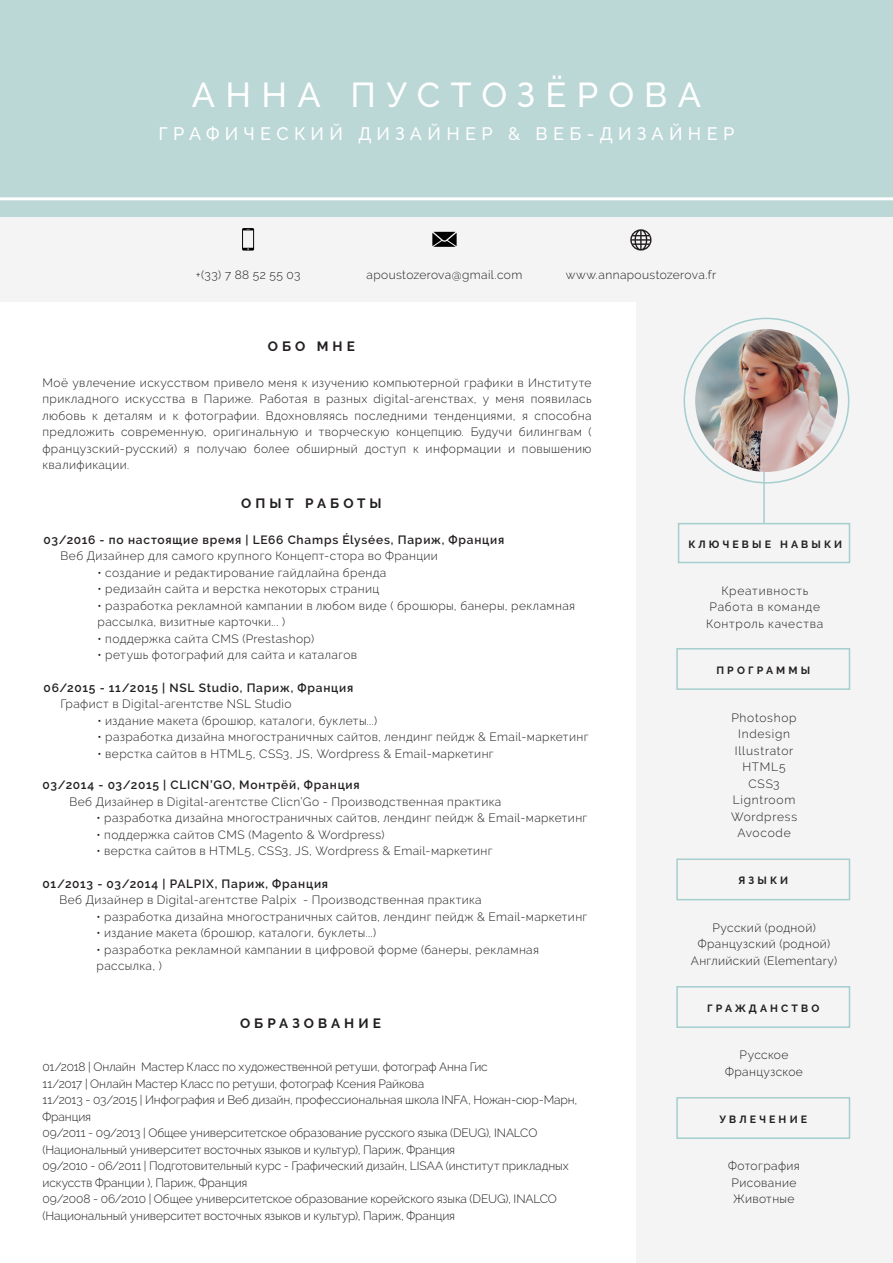
<style>
.page{position:relative;width:893px;height:1263px;background:#fff}
.page>*{position:absolute;margin:0;border:0;box-sizing:border-box;transform-origin:0 0}
.t1{font:500 34.5px "Raleway";letter-spacing:.3em;color:#fff}
.t2{font:500 18px "Raleway";letter-spacing:.3em;color:#fff}
.t3{font:700 13.5px "Raleway";letter-spacing:.3em;color:#231f20}
.t4{font:300 12px/16.5px "Raleway";letter-spacing:.03em;color:#231f20}
.t5{font:300 12px/16.5px "Raleway";letter-spacing:-.01em;color:#231f20}
.t6{font:600 12px "Raleway";letter-spacing:.065em;color:#231f20}
.t7{font:300 12px/16.5px "Raleway";letter-spacing:.06em;color:#231f20;text-align:center}
.t8{font:300 12px/16.5px "Raleway";letter-spacing:.065em;color:#231f20;text-align:center}
.t9{font:700 10.5px "Raleway";letter-spacing:.3em;color:#231f20}
</style>
<div class="page">
<div style="left:0;top:0;width:893px;height:217px;background:#bbd7d6"></div>
<div style="left:0;top:217px;width:893px;height:1046px;background:#f4f4f4"></div>
<div style="left:0;top:303px;width:635px;height:960px;background:#fff"></div>
<hr style="left:763px;top:462px;width:2px;height:61px;background:#a5cece">
<img style="left:695px;top:329px;width:143px;height:143px;border-radius:71px">
<div style="left:676px;top:858px;width:174px;height:42px;border:2px solid #a5cece"></div>
<div style="left:676px;top:986px;width:174px;height:42px;border:2px solid #a5cece"></div>
<div style="left:676px;top:1097px;width:174px;height:42px;border:2px solid #a5cece"></div>
<div style="left:678px;top:523px;width:172px;height:40px;border:2px solid #a5cece"></div>
<div style="left:676px;top:648px;width:174px;height:42px;border:2px solid #a5cece"></div>
<svg style="left:242px;top:228px;width:12px;height:23px"></svg>
<svg style="left:432px;top:232px;width:25px;height:15px"></svg>
<hr style="left:0;top:197px;width:893px;height:3px;background:#fff">
<svg style="left:630px;top:229px;width:21px;height:22px"></svg>
<h1 class="t1" style="left:192px;top:75px;width:511px">АННА ПУСТОЗËРОВА</h1>
<h2 class="t2" style="left:159px;top:124px;width:577px">ГРАФИЧЕСКИЙ ДИЗАЙНЕР &amp; ВЕБ-ДИЗАЙНЕР</h2>
<p class="t4" style="left:196px;top:266px;width:106px">+(33) 7 88 52 55 03</p>
<p class="t4" style="left:367px;top:266px;width:157px">apoustozerova@gmail.com</p>
<p class="t4" style="left:566px;top:266px;width:152px">www.annapoustozerova.fr</p>
<p class="t3" style="left:268px;top:338px;width:89px">ОБО МНЕ</p>
<p class="t4" style="left:43px;top:374px;width:550px;text-align:justify">Моё увлечение искусством привело меня к изучению компьютерной графики в Институте прикладного искусства в Париже. Работая в разных digital-агенствах, у меня появилась любовь к деталям и к фотографии. Вдохновляясь последними тенденциями, я способна предложить современную, оригинальную и творческую концепцию. Будучи билингвам ( французский-русский) я получаю более обширный доступ к информации и повышению квалификации.</p>
<p class="t3" style="left:241px;top:496px;width:142px">ОПЫТ РАБОТЫ</p>
<p class="t6" style="left:44px;top:533px;width:462px">03/2016 - по настоящие время | LE66 Champs Élysées, Париж, Франция</p>
<p class="t4" style="left:61px;top:548px;width:379px">Веб Дизайнер для самого крупного Концепт-стора во Франции</p>
<p class="t4" style="left:98px;top:564px;width:290px">• создание и редактирование гайдлайна бренда</p>
<p class="t4" style="left:98px;top:581px;width:283px">• редизайн сайта и верстка некоторых страниц</p>
<p class="t4" style="left:98px;top:597px;width:479px">• разработка рекламной кампании в любом виде ( брошюры, банеры, рекламная рассылка, визитные карточки... )</p>
<p class="t4" style="left:98px;top:630px;width:218px">• поддержка сайта CMS (Prestashop)</p>
<p class="t4" style="left:98px;top:647px;width:261px">• ретушь фотографий для сайта и каталагов</p>
<p class="t6" style="left:44px;top:680px;width:311px">06/2015 - 11/2015 | NSL Studio, Париж, Франция</p>
<p class="t4" style="left:61px;top:695px;width:232px">Графист в Digital-агентстве NSL Studio</p>
<p class="t4" style="left:98px;top:712px;width:281px">• издание макета (брошюр, каталоги, буклеты...)</p>
<p class="t4" style="left:98px;top:728px;width:492px">• разработка дизайна многостраничных сайтов, лендинг пейдж &amp; Email-маркетинг</p>
<p class="t4" style="left:98px;top:745px;width:398px">• верстка сайтов в HTML5, CSS3, JS, Wordpress &amp; Email-маркетинг</p>
<p class="t6" style="left:43px;top:778px;width:319px">03/2014 - 03/2015 | CLICN’GO, Монтрёй, Франция</p>
<p class="t4" style="left:69px;top:793px;width:433px">Веб Дизайнер в Digital-агентстве Clicn’Go - Производственная практика</p>
<p class="t4" style="left:97px;top:810px;width:492px">• разработка дизайна многостраничных сайтов, лендинг пейдж &amp; Email-маркетинг</p>
<p class="t4" style="left:97px;top:826px;width:290px">• поддержка сайтов CMS (Magento &amp; Wordpress)</p>
<p class="t4" style="left:97px;top:843px;width:398px">• верстка сайтов в HTML5, CSS3, JS, Wordpress &amp; Email-маркетинг</p>
<p class="t6" style="left:43px;top:876px;width:287px">01/2013 - 03/2014 | PALPIX, Париж, Франция</p>
<p class="t4" style="left:60px;top:891px;width:424px">Веб Дизайнер в Digital-агентстве Palpix - Производственная практика</p>
<p class="t4" style="left:97px;top:908px;width:492px">• разработка дизайна многостраничных сайтов, лендинг пейдж &amp; Email-маркетинг</p>
<p class="t4" style="left:97px;top:924px;width:281px">• издание макета (брошюр, каталоги, буклеты...)</p>
<p class="t4" style="left:97px;top:941px;width:444px">• разработка рекламной кампании в цифровой форме (банеры, рекламная рассылка, )</p>
<p class="t3" style="left:240px;top:1016px;width:142px">ОБРАЗОВАНИЕ</p>
<p class="t5" style="left:43px;top:1059px;width:536px">01/2018 | Онлайн Мастер Класс по художественной ретуши, фотограф Анна Гис<br>11/2017 | Онлайн Мастер Класс по ретуши, фотограф Ксения Райкова<br>11/2013 - 03/2015 | Инфография и Веб дизайн, профессиональная школа INFA, Ножан-сюр-Марн, Франция<br>09/2011 - 09/2013 | Общее университетское образование русского языка (DEUG), INALCO (Национальный университет восточных языков и культур), Париж, Франция<br>09/2010 - 06/2011 | Подготовительный курс - Графический дизайн, LISAA (институт прикладных искусств Франции ), Париж, Франция<br>09/2008 - 06/2010 | Общее университетское образование корейского языка (DEUG), INALCO (Национальный университет восточных языков и культур), Париж, Франция</p>
<p class="t9" style="left:688px;top:538px;width:155px">КЛЮЧЕВЫЕ НАВЫКИ</p>
<p class="t8" style="left:706px;top:582px;width:119px">Креативность<br>Работа в команде<br>Контроль качества</p>
<p class="t9" style="left:716px;top:664px;width:95px">ПРОГРАММЫ</p>
<p class="t7" style="left:731px;top:709px;width:68px">Photoshop<br>Indesign<br>Illustrator<br>HTML5<br>CSS3<br>Ligntroom<br>Wordpress<br>Avocode</p>
<p class="t9" style="left:738px;top:875px;width:51px">ЯЗЫКИ</p>
<p class="t4" style="left:691px;top:919px;width:148px;text-align:center">Русский (родной)<br>Французский (родной)<br>Английский (Elementary)</p>
<p class="t9" style="left:707px;top:1002px;width:114px">ГРАЖДАНСТВО</p>
<p class="t4" style="left:725px;top:1047px;width:79px;text-align:center">Русское<br>Французское</p>
<p class="t9" style="left:719px;top:1113px;width:89px">УВЛЕЧЕНИЕ</p>
<p class="t4" style="left:728px;top:1158px;width:73px">Фотография<br>Рисование<br>Животные</p>
</div>
